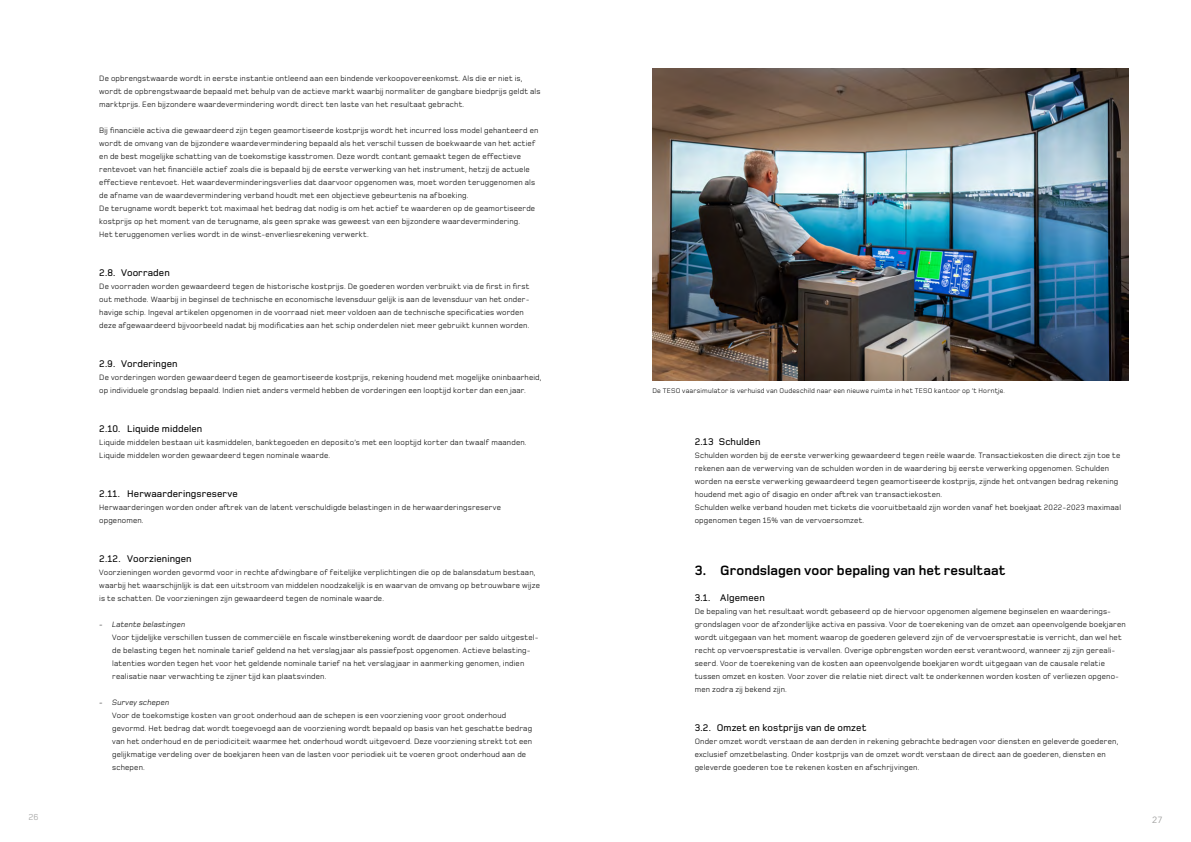
<style>
.page{position:relative;width:1191px;height:842px;background:#fff}
.page>*{position:absolute;margin:0;border:0;box-sizing:border-box;transform-origin:0 0}
.t1{font:700 14px "Foundry Monoline OT2";color:#000}
.t2{font:500 10px "Foundry Monoline OT2";letter-spacing:.01em;color:#000}
.t3{font:9px "Foundry Monoline OT2";color:#9d9d9c}
.t4{font:9px "Avenir Next";color:#9d9d9c}
.t5{font:8px/13px "Foundry Monoline OT2";letter-spacing:.02em;color:#000}
.t6{font:italic 8px "Foundry Monoline OT2";letter-spacing:.015em;color:#000}
.t7{font:7px "Foundry Monoline OT2";letter-spacing:.025em;color:#000}
</style>
<div class="page">
<img style="left:652px;top:68px;width:476px;height:312px">
<p class="t5" style="left:99px;top:71px;width:443px">De opbrengstwaarde wordt in eerste instantie ontleend aan een bindende verkoopovereenkomst. Als die er niet is, wordt de opbrengstwaarde bepaald met behulp van de actieve markt waarbij normaliter de gangbare biedprijs geldt als marktprijs. Een bijzondere waardevermindering wordt direct ten laste van het resultaat gebracht.</p>
<p class="t5" style="left:99px;top:123px;width:440px">Bij financiële activa die gewaardeerd zijn tegen geamortiseerde kostprijs wordt het incurred loss model gehanteerd en wordt de omvang van de bijzondere waardevermindering bepaald als het verschil tussen de boekwaarde van het actief en de best mogelijke schatting van de toekomstige kasstromen. Deze wordt contant gemaakt tegen de effectieve rentevoet van het financiële actief zoals die is bepaald bij de eerste verwerking van het instrument, hetzij de actuele effectieve rentevoet. Het waardeverminderingsverlies dat daarvoor opgenomen was, moet worden teruggenomen als de afname van de waardevermindering verband houdt met een objectieve gebeurtenis na afboeking.<br>De terugname wordt beperkt tot maximaal het bedrag dat nodig is om het actief te waarderen op de geamortiseerde kostprijs op het moment van de terugname, als geen sprake was geweest van een bijzondere waardevermindering.<br>Het teruggenomen verlies wordt in de winst-enverliesrekening verwerkt.</p>
<p class="t2" style="left:99px;top:266px;width:72px">2.8. Voorraden</p>
<p class="t5" style="left:99px;top:279px;width:432px">De voorraden worden gewaardeerd tegen de historische kostprijs. De goederen worden verbruikt via de first in first out methode. Waarbij in beginsel de technische en economische levensduur gelijk is aan de levensduur van het onder&shy;havige schip. Ingeval artikelen opgenomen in de voorraad niet meer voldoen aan de technische specificaties worden deze afgewaardeerd bijvoorbeeld nadat bij modificaties aan het schip onderdelen niet meer gebruikt kunnen worden.</p>
<p class="t2" style="left:99px;top:357px;width:80px">2.9. Vorderingen</p>
<p class="t5" style="left:99px;top:370px;width:444px">De vorderingen worden gewaardeerd tegen de geamortiseerde kostprijs, rekening houdend met mogelijke oninbaarheid, op individuele grondslag bepaald. Indien niet anders vermeld hebben de vorderingen een looptijd korter dan een jaar.</p>
<p class="t2" style="left:99px;top:422px;width:105px">2.10. Liquide middelen</p>
<p class="t5" style="left:99px;top:435px;width:429px">Liquide middelen bestaan uit kasmiddelen, banktegoeden en deposito’s met een looptijd korter dan twaalf maanden.<br>Liquide middelen worden gewaardeerd tegen nominale waarde.</p>
<p class="t2" style="left:99px;top:487px;width:140px">2.11. Herwaarderingsreserve</p>
<p class="t5" style="left:99px;top:500px;width:403px">Herwaarderingen worden onder aftrek van de latent verschuldigde belastingen in de herwaarderingsreserve opgenomen.</p>
<p class="t2" style="left:99px;top:552px;width:94px">2.12. Voorzieningen</p>
<p class="t5" style="left:99px;top:565px;width:442px">Voorzieningen worden gevormd voor in rechte afdwingbare of feitelijke verplichtingen die op de balansdatum bestaan, waarbij het waarschijnlijk is dat een uitstroom van middelen noodzakelijk is en waarvan de omvang op betrouwbare wijze is te schatten. De voorzieningen zijn gewaardeerd tegen de nominale waarde.</p>
<p class="t6" style="left:99px;top:619px;width:88px">- Latente belastingen</p>
<p class="t5" style="left:112px;top:630px;width:428px">Voor tijdelijke verschillen tussen de commerciële en fiscale winstberekening wordt de daardoor per saldo uitgestel&shy;de belasting tegen het nominale tarief geldend na het verslag jaar als passiefpost opgenomen. Actieve belasting&shy;latenties worden tegen het voor het geldende nominale tarief na het verslag jaar in aanmerking genomen, indien realisatie naar verwachting te zijner tijd kan plaatsvinden.</p>
<p class="t6" style="left:99px;top:697px;width:72px">- Survey schepen</p>
<p class="t5" style="left:112px;top:708px;width:421px">Voor de toekomstige kosten van groot onderhoud aan de schepen is een voorziening voor groot onderhoud gevormd. Het bedrag dat wordt toegevoegd aan de voorziening wordt bepaald op basis van het geschatte bedrag van het onderhoud en de periodiciteit waarmee het onderhoud wordt uitgevoerd. Deze voorziening strekt tot een gelijkmatige verdeling over de boekjaren heen van de lasten voor periodiek uit te voeren groot onderhoud aan de schepen.</p>
<p class="t7" style="left:652px;top:386px;width:354px">De TESO vaarsimulator is verhuisd van Oudeschild naar een nieuwe ruimte in het TESO kantoor op ‘t Horntje.</p>
<p class="t2" style="left:694px;top:435px;width:67px">2.13 Schulden</p>
<p class="t5" style="left:694px;top:448px;width:428px">Schulden worden bij de eerste verwerking gewaardeerd tegen reële waarde. Transactiekosten die direct zijn toe te rekenen aan de verwerving van de schulden worden in de waardering bij eerste verwerking opgenomen. Schulden worden na eerste verwerking gewaardeerd tegen geamortiseerde kostprijs, zijnde het ontvangen bedrag rekening houdend met agio of disagio en onder aftrek van transactiekosten.<br>Schulden welke verband houden met tickets die vooruitbetaald zijn worden vanaf het boekjaat 2022-2023 maximaal opgenomen tegen 15% van de vervoersomzet.</p>
<h1 class="t1" style="left:694px;top:561px;width:312px">3. Grondslagen voor bepaling van het resultaat</h1>
<p class="t2" style="left:694px;top:591px;width:71px">3.1. Algemeen</p>
<p class="t5" style="left:694px;top:604px;width:432px">De bepaling van het resultaat wordt gebaseerd op de hiervoor opgenomen algemene beginselen en waarderings&shy;grondslagen voor de afzonderlijke activa en passiva. Voor de toerekening van de omzet aan opeenvolgende boekjaren wordt uitgegaan van het moment waarop de goederen geleverd zijn of de vervoersprestatie is verricht, dan wel het recht op vervoersprestatie is vervallen. Overige opbrengsten worden eerst verantwoord, wanneer zij zijn gereali&shy;seerd. Voor de toerekening van de kosten aan opeenvolgende boekjaren wordt uitgegaan van de causale relatie tussen omzet en kosten. Voor zover die relatie niet direct valt te onderkennen worden kosten of verliezen opgeno&shy;men zodra zij bekend zijn.</p>
<p class="t2" style="left:694px;top:721px;width:173px">3.2. Omzet en kostprijs van de omzet</p>
<p class="t5" style="left:694px;top:734px;width:425px">Onder omzet wordt verstaan de aan derden in rekening gebrachte bedragen voor diensten en geleverde goederen, exclusief omzetbelasting. Onder kostprijs van de omzet wordt verstaan de direct aan de goederen, diensten en geleverde goederen toe te rekenen kosten en afschrijvingen.</p>
<p class="t3" style="left:28px;top:811px;width:12px">26</p>
<p class="t4" style="left:1152px;top:812px;width:12px">27</p>
</div>
